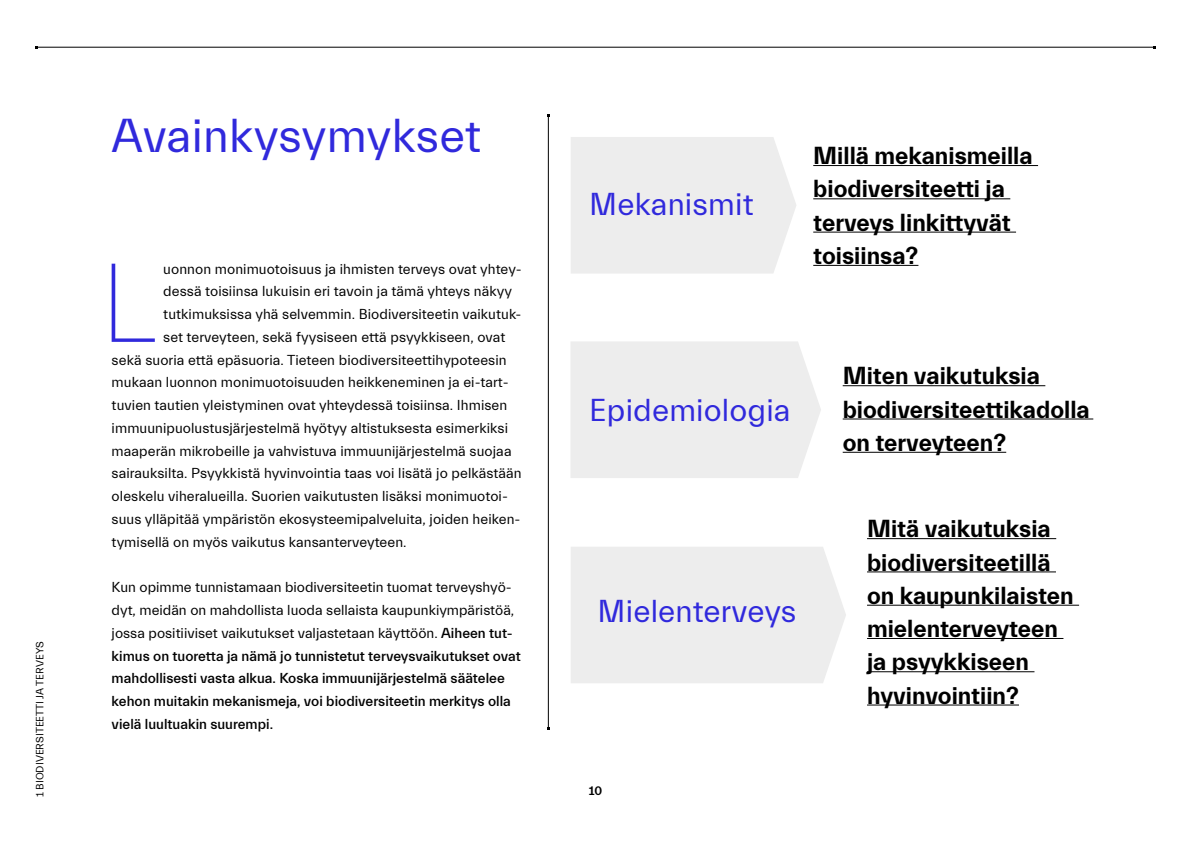
<style>
.page{position:relative;width:1191px;height:844px;background:#fff}
.page>*{position:absolute;margin:0;border:0;box-sizing:border-box;transform-origin:0 0}
.Leipis_1rivi_anfangi{font:100 113.23px "Everett";color:#3029dc}
.H1-otsikko-27{font:47.25px "Everett";color:#3029dc}
.H2-uusi{font:31.5px "Everett";letter-spacing:.005em;color:#3029dc}
.nosto{font:700 24.5px/33.2px "Everett";color:#000}
.Leipis_1rivi_anfangi-2{font:14.35px "Everett";letter-spacing:.005em;color:#000}
.Leipis_1rivi_basic{font:500 14.35px/22.8px "Everett";color:#000}
.t1{font:700 12.25px "Everett";color:#000}
.t2{font:10.5px "Everett";color:#000}
.s1{font-weight:400}
</style>
<div class="page">
<div style="left:571px;top:341px;width:250px;height:137px;background:#ededed"></div>
<div style="left:571px;top:137px;width:225px;height:136px;background:#ededed"></div>
<div style="left:571px;top:547px;width:275px;height:136px;background:#ededed"></div>
<hr style="left:36px;top:47px;width:1118px;height:1px;background:#000">
<hr style="left:548px;top:116px;width:1px;height:612px;background:#000">
<hr style="left:813px;top:165px;width:225px;height:1px;background:#000">
<hr style="left:813px;top:198px;width:197px;height:1px;background:#000">
<hr style="left:813px;top:231px;width:203px;height:1px;background:#000">
<hr style="left:813px;top:265px;width:105px;height:1px;background:#000">
<hr style="left:842px;top:385px;width:203px;height:1px;background:#000">
<hr style="left:842px;top:418px;width:251px;height:1px;background:#000">
<hr style="left:842px;top:451px;width:164px;height:1px;background:#000">
<hr style="left:867px;top:538px;width:189px;height:1px;background:#000">
<hr style="left:867px;top:571px;width:189px;height:1px;background:#000">
<hr style="left:867px;top:604px;width:212px;height:1px;background:#000">
<hr style="left:867px;top:638px;width:196px;height:1px;background:#000">
<hr style="left:867px;top:671px;width:167px;height:1px;background:#000">
<hr style="left:867px;top:704px;width:152px;height:1px;background:#000">
<p class="t2" style="left:34px;top:797px;width:157px;rotate:-90deg">1 BIODIVERSITEETTI JA TERVEYS</p>
<h1 class="H1-otsikko-27" style="left:112px;top:111px;width:371px">Avainkysymykset</h1>
<p class="Leipis_1rivi_anfangi" style="left:99px;top:242px;width:58px">L</p>
<p class="Leipis_1rivi_anfangi-2" style="left:163px;top:261px;width:360px">uonnon monimuotoisuus ja ihmisten terveys ovat yhtey-</p>
<p class="Leipis_1rivi_anfangi-2" style="left:163px;top:283px;width:350px">dessä toisiinsa lukuisin eri tavoin ja tämä yhteys näkyy</p>
<p class="Leipis_1rivi_anfangi-2" style="left:163px;top:306px;width:360px">tutkimuksissa yhä selvemmin. Biodiversiteetin vaikutuk-</p>
<p class="Leipis_1rivi_anfangi-2" style="left:163px;top:329px;width:343px">set terveyteen, sekä fyysiseen että psyykkiseen, ovat</p>
<p class="Leipis_1rivi_anfangi-2" style="left:112px;top:352px;width:396px">sekä suoria että epäsuoria. Tieteen biodiversiteettihypoteesin</p>
<p class="Leipis_1rivi_anfangi-2" style="left:112px;top:374px;width:398px">mukaan luonnon monimuotoisuuden heikkeneminen ja ei-tart-</p>
<p class="Leipis_1rivi_anfangi-2" style="left:112px;top:397px;width:397px">tuvien tautien yleistyminen ovat yhteydessä toisiinsa. Ihmisen</p>
<p class="Leipis_1rivi_anfangi-2" style="left:112px;top:420px;width:398px">immuunipuolustusjärjestelmä hyötyy altistuksesta esimerkiksi</p>
<p class="Leipis_1rivi_anfangi-2" style="left:112px;top:443px;width:401px">maaperän mikrobeille ja vahvistuva immuunijärjestelmä suojaa</p>
<p class="Leipis_1rivi_anfangi-2" style="left:112px;top:465px;width:411px">sairauksilta. Psyykkistä hyvinvointia taas voi lisätä jo pelkästään</p>
<p class="Leipis_1rivi_anfangi-2" style="left:112px;top:488px;width:398px">oleskelu viheralueilla. Suorien vaikutusten lisäksi monimuotoi-</p>
<p class="Leipis_1rivi_anfangi-2" style="left:112px;top:511px;width:410px">suus ylläpitää ympäristön ekosysteemipalveluita, joiden heiken-</p>
<p class="Leipis_1rivi_anfangi-2" style="left:112px;top:534px;width:296px">tymisellä on myös vaikutus kansanterveyteen.</p>
<p class="Leipis_1rivi_basic" style="left:112px;top:576px;width:411px"><span class="s1">Kun opimme tunnistamaan biodiversiteetin tuomat terveyshyö&shy;dyt, meidän on mahdollista luoda sellaista kaupunkiympäristöä, jossa positiiviset vaikutukset valjastetaan käyttöön.</span> Aiheen tut&shy;kimus on tuoretta ja nämä jo tunnistetut terveysvaikutukset ovat mahdollisesti vasta alkua. Koska immuunijärjestelmä säätelee kehon muitakin mekanismeja, voi biodiversiteetin merkitys olla vielä luultuakin suurempi.</p>
<h2 class="H2-uusi" style="left:589px;top:187px;width:166px">Mekanismit</h2>
<p class="nosto" style="left:813px;top:140px;width:221px">Millä mekanismeilla biodiversiteetti ja terveys linkittyvät toisiinsa?</p>
<h2 class="H2-uusi" style="left:589px;top:393px;width:203px">Epidemiologia</h2>
<h2 class="H2-uusi" style="left:597px;top:594px;width:200px">Mielenterveys</h2>
<p class="t1" style="left:589px;top:784px;width:15px">10</p>
<p class="nosto" style="left:842px;top:360px;width:248px">Miten vaikutuksia biodiversiteettikadolla on terveyteen?</p>
<p class="nosto" style="left:867px;top:513px;width:208px">Mitä vaikutuksia biodiversiteetillä on kaupunkilaisten mielenterveyteen ja psyykkiseen hyvinvointiin?</p>
</div>
